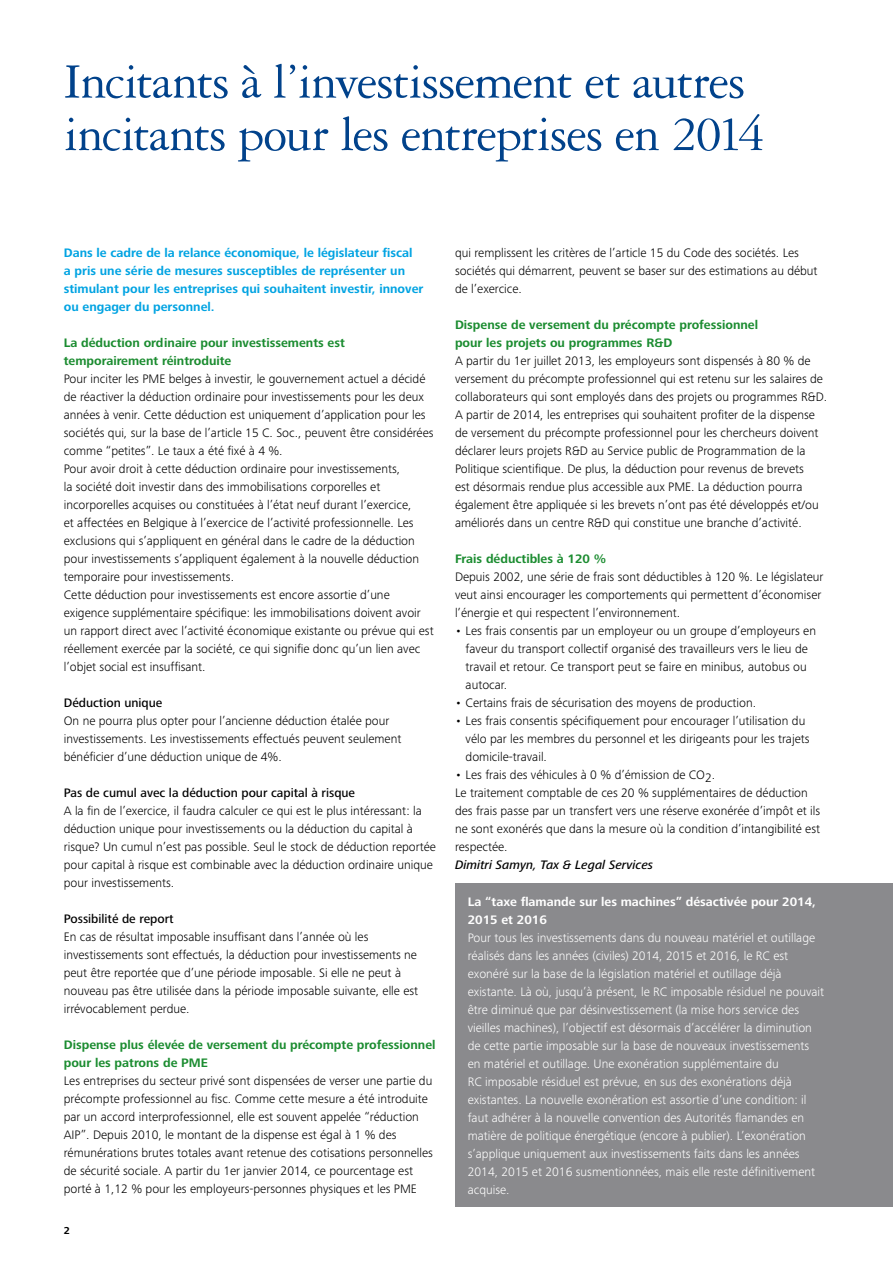
<style>
.page{position:relative;width:893px;height:1263px;background:#fff}
.page>*{position:absolute;margin:0;border:0;box-sizing:border-box;transform-origin:0 0}
.t1{font:52.5px/52.5px "Garamond 3 LT Std";letter-spacing:-.025em;color:#01428b}
.t2{font:300 12.75px/18px "Frutiger Next Pro";color:#000}
.t3{font:300 12.75px/18px "Frutiger Next Pro";color:#fff}
.t4{font:700 12.75px/18px "Frutiger Next Pro";color:#1b8c30}
.t5{font:700 12.75px/18px "Frutiger Next Pro";color:#00a3e2}
.t6{font:500 12.75px "Frutiger Next Pro";color:#000}
.t7{font:700 12.75px/18px "Frutiger Next Pro";color:#fff}
.t8{font:italic 500 12.75px "Frutiger Next Pro";color:#000}
.t9{font:700 10.5px "Frutiger Next Pro";color:#000}
</style>
<div class="page">
<div style="left:455px;top:883px;width:438px;height:324px;background:#8a8a8d"></div>
<h1 class="t1" style="left:64px;top:56px;width:702px">Incitants à l’investissement et autres incitants pour les entreprises en 2014</h1>
<p class="t5" style="left:64px;top:244px;width:361px">Dans le cadre de la relance économique, le législateur fiscal<br>a pris une série de mesures susceptibles de représenter un stimulant pour les entreprises qui souhaitent investir, innover ou engager du personnel.</p>
<p class="t4" style="left:64px;top:334px;width:283px">La déduction ordinaire pour investissements est temporairement réintroduite</p>
<p class="t2" style="left:64px;top:370px;width:371px">Pour inciter les PME belges à investir, le gouvernement actuel a décidé de réactiver la déduction ordinaire pour investissements pour les deux années à venir. Cette déduction est uniquement d’application pour les sociétés qui, sur la base de l’article 15 C. Soc., peuvent être considérées comme “petites”. Le taux a été fixé à 4 %.<br>Pour avoir droit à cette déduction ordinaire pour investissements,<br>la société doit investir dans des immobilisations corporelles et incorporelles acquises ou constituées à l’état neuf durant l’exercice,<br>et affectées en Belgique à l’exercice de l’activité professionnelle. Les exclusions qui s’appliquent en général dans le cadre de la déduction pour investissements s’appliquent également à la nouvelle déduction temporaire pour investissements.<br>Cette déduction pour investissements est encore assortie d’une exigence supplémentaire spécifique: les immobilisations doivent avoir un rapport direct avec l’activité économique existante ou prévue qui est réellement exercée par la société, ce qui signifie donc qu’un lien avec l’objet social est insuffisant.</p>
<p class="t6" style="left:64px;top:695px;width:100px">Déduction unique</p>
<p class="t2" style="left:64px;top:712px;width:339px">On ne pourra plus opter pour l’ancienne déduction étalée pour investissements. Les investissements effectués peuvent seulement bénéficier d’une déduction unique de 4%.</p>
<p class="t6" style="left:64px;top:785px;width:293px">Pas de cumul avec la déduction pour capital à risque</p>
<p class="t2" style="left:64px;top:802px;width:374px">A la fin de l’exercice, il faudra calculer ce qui est le plus intéressant: la déduction unique pour investissements ou la déduction du capital à risque? Un cumul n’est pas possible. Seul le stock de déduction reportée pour capital à risque est combinable avec la déduction ordinaire unique pour investissements.</p>
<p class="t6" style="left:64px;top:911px;width:111px">Possibilité de report</p>
<p class="t2" style="left:64px;top:928px;width:356px">En cas de résultat imposable insuffisant dans l’année où les investissements sont effectués, la déduction pour investissements ne peut être reportée que d’une période imposable. Si elle ne peut à nouveau pas être utilisée dans la période imposable suivante, elle est irrévocablement perdue.</p>
<p class="t4" style="left:64px;top:1036px;width:373px">Dispense plus élevée de versement du précompte professionnel pour les patrons de PME</p>
<p class="t2" style="left:64px;top:1072px;width:371px">Les entreprises du secteur privé sont dispensées de verser une partie du précompte professionnel au fisc. Comme cette mesure a été introduite par un accord interprofessionnel, elle est souvent appelée “réduction AIP”. Depuis 2010, le montant de la dispense est égal à 1 % des rémunérations brutes totales avant retenue des cotisations personnelles de sécurité sociale. A partir du 1er janvier 2014, ce pourcentage est porté à 1,12 % pour les employeurs-personnes physiques et les PME</p>
<p class="t9" style="left:64px;top:1224px;width:8px">2</p>
<p class="t2" style="left:455px;top:244px;width:364px">qui remplissent les critères de l’article 15 du Code des sociétés. Les sociétés qui démarrent, peuvent se baser sur des estimations au début de l’exercice.</p>
<p class="t4" style="left:455px;top:316px;width:305px">Dispense de versement du précompte professionnel pour les projets ou programmes R&amp;D</p>
<p class="t2" style="left:455px;top:352px;width:374px">A partir du 1er juillet 2013, les employeurs sont dispensés à 80 % de versement du précompte professionnel qui est retenu sur les salaires de collaborateurs qui sont employés dans des projets ou programmes R&amp;D.<br>A partir de 2014, les entreprises qui souhaitent profiter de la dispense de versement du précompte professionnel pour les chercheurs doivent déclarer leurs projets R&amp;D au Service public de Programmation de la Politique scientifique. De plus, la déduction pour revenus de brevets<br>est désormais rendue plus accessible aux PME. La déduction pourra également être appliquée si les brevets n’ont pas été développés et/ou améliorés dans un centre R&amp;D qui constitue une branche d’activité.</p>
<p class="t4" style="left:455px;top:550px;width:153px">Frais déductibles à 120 %</p>
<p class="t2" style="left:455px;top:568px;width:370px">Depuis 2002, une série de frais sont déductibles à 120 %. Le législateur veut ainsi encourager les comportements qui permettent d’économiser l’énergie et qui respectent l’environnement.</p>
<p class="t2" style="left:466px;top:622px;width:352px;text-indent:-11px">• Les frais consentis par un employeur ou un groupe d’employeurs en faveur du transport collectif organisé des travailleurs vers le lieu de travail et retour. Ce transport peut se faire en minibus, autobus ou autocar.</p>
<p class="t2" style="left:455px;top:694px;width:303px">• Certains frais de sécurisation des moyens de production.</p>
<p class="t2" style="left:466px;top:712px;width:345px;text-indent:-11px">• Les frais consentis spécifiquement pour encourager l’utilisation du vélo par les membres du personnel et les dirigeants pour les trajets domicile-travail.</p>
<p class="t2" style="left:455px;top:766px;width:367px">• Les frais des véhicules à 0 % d’émission de CO2.<br>Le traitement comptable de ces 20 % supplémentaires de déduction des frais passe par un transfert vers une réserve exonérée d’impôt et ils ne sont exonérés que dans la mesure où la condition d’intangibilité est respectée.</p>
<p class="t8" style="left:455px;top:858px;width:200px">Dimitri Samyn, Tax &amp; Legal Services</p>
<p class="t7" style="left:468px;top:892px;width:350px">La “taxe flamande sur les machines” désactivée pour 2014,<br>2015 et 2016</p>
<p class="t3" style="left:468px;top:928px;width:358px">Pour tous les investissements dans du nouveau matériel et outillage réalisés dans les années (civiles) 2014, 2015 et 2016, le RC est exonéré sur la base de la législation matériel et outillage déjà existante. Là où, jusqu’à présent, le RC imposable résiduel ne pouvait être diminué que par désinvestissement (la mise hors service des vieilles machines), l’objectif est désormais d’accélérer la diminution de cette partie imposable sur la base de nouveaux investissements en matériel et outillage. Une exonération supplémentaire du<br>RC imposable résiduel est prévue, en sus des exonérations déjà existantes. La nouvelle exonération est assortie d’une condition: il faut adhérer à la nouvelle convention des Autorités flamandes en matière de politique énergétique (encore à publier). L’exonération s’applique uniquement aux investissements faits dans les années 2014, 2015 et 2016 susmentionnées, mais elle reste définitivement acquise.</p>
</div>
